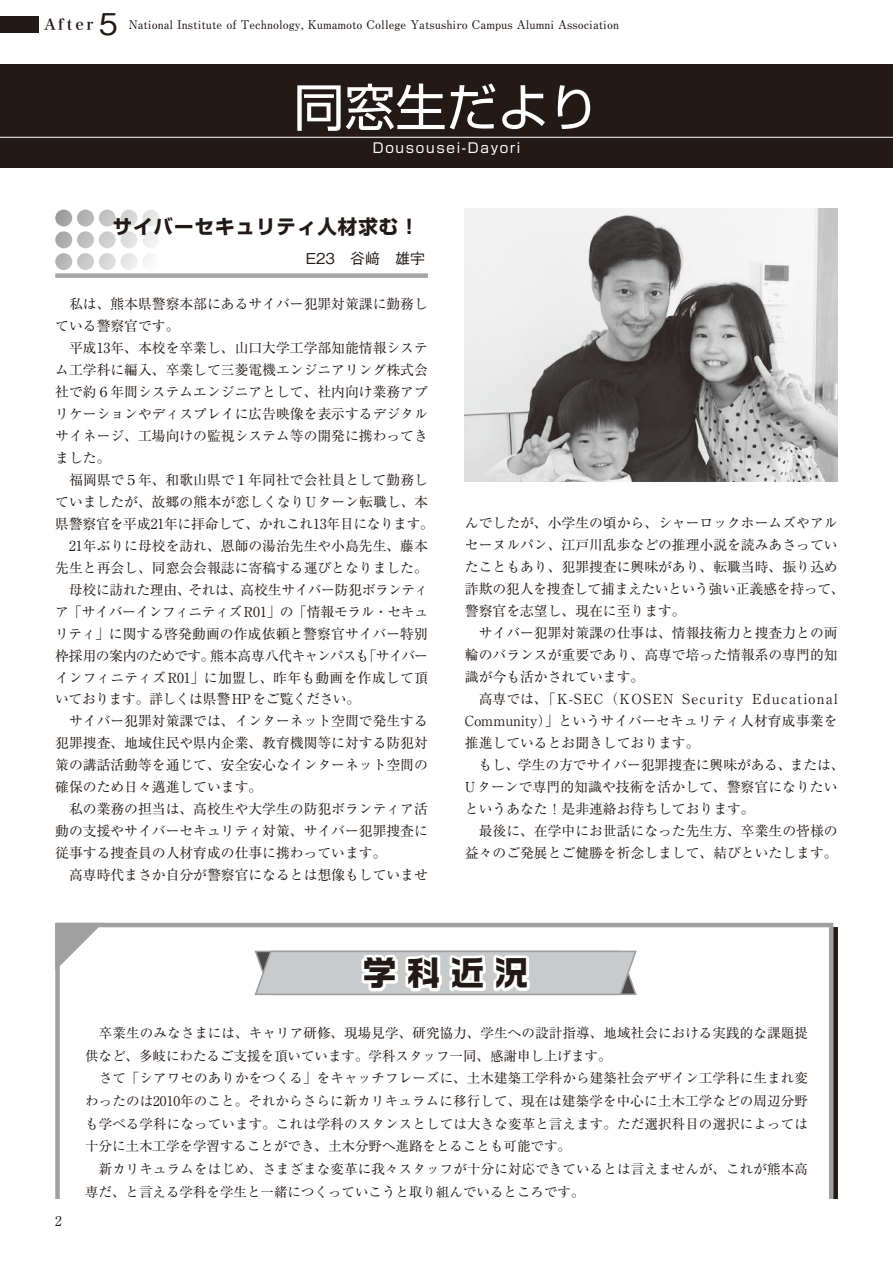
<style>
.page{position:relative;width:893px;height:1263px;background:#fff}
.page>*{position:absolute;margin:0;border:0;box-sizing:border-box;transform-origin:0 0}
.t1{font:51px "Shin Go Pro";color:#fff}
.t2{font:33px "Logo G Std Extra";color:#231916}
.t3{font:700 19.5px "Shin Go Pro";letter-spacing:.05em;color:#231916}
.t4{font:500 15px "Gothic BBB Pr 6 N";color:#231916}
.t5{font:15px "Hira Min Pro W6";letter-spacing:.185em;color:#231916}
.t6{font:13.8px/22px "Ryumin Pro";color:#231916}
.t7{font:13.5px/22.6px "Ryumin Pr 6 N";letter-spacing:.01em;color:#231916}
.t8{font:13.5px "Shin Go Pro";letter-spacing:.125em;color:#fff}
.t9{font:13.5px "Ryumin Pro";color:#231916}
.t10{font:700 12px "Futo Min A101 Pr 6 N";color:#231916}
.s1{font-family:"Gothic BBB Pr 6 N";font-weight:500;font-size:30px}
</style>
<div class="page">
<div style="left:55px;top:923px;width:778px;height:283px;background:#fff;border:4px solid #a0a0a1"></div>
<svg style="left:55px;top:923px;width:48px;height:48px"></svg>
<div style="left:45px;top:1199px;width:810px;height:16px;background:#fff"></div>
<div style="left:0;top:64px;width:893px;height:103px;background:#231916"></div>
<hr style="left:0;top:137px;width:893px;height:1px;background:#fff">
<div style="left:55px;top:210px;width:17px;height:16px;background:#a1a1a2;border-radius:8px"></div>
<div style="left:55px;top:231px;width:17px;height:17px;background:#acadad;border-radius:8px"></div>
<div style="left:55px;top:253px;width:17px;height:17px;background:#b7b8b8;border-radius:8px"></div>
<svg style="left:77px;top:210px;width:17px;height:16px"></svg>
<div style="left:77px;top:231px;width:17px;height:17px;background:#bfbfc0;border-radius:8px"></div>
<div style="left:77px;top:253px;width:17px;height:17px;background:#c9c9ca;border-radius:8px"></div>
<div style="left:99px;top:210px;width:17px;height:16px;background:#c5c5c6;border-radius:8px"></div>
<div style="left:99px;top:231px;width:17px;height:17px;background:#cfcfd0;border-radius:8px"></div>
<div style="left:99px;top:253px;width:17px;height:17px;background:#d9dada;border-radius:8px"></div>
<div style="left:121px;top:210px;width:17px;height:16px;background:#d6d6d7;border-radius:8px"></div>
<div style="left:121px;top:231px;width:17px;height:17px;background:#e0e1e1;border-radius:8px"></div>
<div style="left:121px;top:253px;width:17px;height:17px;background:#eaeaea;border-radius:8px"></div>
<div style="left:142px;top:210px;width:17px;height:16px;background:#e6e6e7;border-radius:8px"></div>
<div style="left:142px;top:231px;width:17px;height:17px;background:#efeff0;border-radius:8px"></div>
<div style="left:142px;top:253px;width:17px;height:17px;background:#f8f8f8;border-radius:8px"></div>
<div style="left:55px;top:273px;width:373px;height:5px;background:#a4a5a5"></div>
<img style="left:465px;top:209px;width:373px;height:273px">
<svg style="left:254px;top:950px;width:383px;height:46px"></svg>
<div style="left:0;top:16px;width:39px;height:16px;background:#231916"></div>
<p class="t5" style="left:44px;top:12px;width:75px">After <span class="s1">5</span></p>
<p class="t10" style="left:129px;top:15px;width:492px">National Institute of Technology, Kumamoto College Yatsushiro Campus Alumni Association</p>
<h1 class="t1" style="left:293px;top:65px;width:308px">同窓生だより</h1>
<p class="t8" style="left:373px;top:136px;width:149px">Dousousei-Dayori</p>
<h3 class="t3" style="left:113px;top:211px;width:308px">サイバーセキュリティ人材求む！</h3>
<p class="t4" style="left:306px;top:246px;width:121px">E23　谷﨑　雄宇</p>
<p class="t6" style="left:55px;top:292px;width:381px;text-indent:14px">私は、熊本県警察本部にあるサイバー犯罪対策課に勤務している警察官です。<br>　平成13年、本校を卒業し、山口大学工学部知能情報システム工学科に編入、卒業して三菱電機エンジニアリング株式会社で約６年間システムエンジニアとして、社内向け業務アプリケーションやディスプレイに広告映像を表示するデジタルサイネージ、工場向けの監視システム等の開発に携わってきました。<br>　福岡県で５年、和歌山県で１年同社で会社員として勤務していましたが、故郷の熊本が恋しくなりUターン転職し、本県警察官を平成21年に拝命して、かれこれ13年目になります。　21年ぶりに母校を訪れ、恩師の湯治先生や小島先生、藤本先生と再会し、同窓会会報誌に寄稿する運びとなりました。　母校に訪れた理由、それは、高校生サイバー防犯ボランティア「サイバーインフィニティズR01」の「情報モラル・セキュリティ」に関する啓発動画の作成依頼と警察官サイバー特別枠採用の案内のためです。熊本高専八代キャンパスも「サイバーインフィニティズR01」に加盟し、昨年も動画を作成して頂いております。詳しくは県警HPをご覧ください。<br>　サイバー犯罪対策課では、インターネット空間で発生する犯罪捜査、地域住民や県内企業、教育機関等に対する防犯対策の講話活動等を通じて、安全安心なインターネット空間の確保のため日々邁進しています。<br>　私の業務の担当は、高校生や大学生の防犯ボランティア活動の支援やサイバーセキュリティ対策、サイバー犯罪捜査に従事する捜査員の人材育成の仕事に携わっています。<br>　高専時代まさか自分が警察官になるとは想像もしていませ</p>
<p class="t6" style="left:465px;top:511px;width:381px">んでしたが、小学生の頃から、シャーロックホームズやアルセーヌルパン、江戸川乱歩などの推理小説を読みあさっていたこともあり、犯罪捜査に興味があり、転職当時、振り込め詐欺の犯人を捜査して捕まえたいという強い正義感を持って、警察官を志望し、現在に至ります。<br>　サイバー犯罪対策課の仕事は、情報技術力と捜査力との両輪のバランスが重要であり、高専で培った情報系の専門的知識が今も活かされています。<br>　高専では、「K-SEC（KOSEN Security Educational<br>Community）」というサイバーセキュリティ人材育成事業を推進しているとお聞きしております。<br>　もし、学生の方でサイバー犯罪捜査に興味がある、または、<br>Uターンで専門的知識や技術を活かして、警察官になりたいというあなた！是非連絡お待ちしております。<br>　最後に、在学中にお世話になった先生方、卒業生の皆様の益々のご発展とご健勝を祈念しまして、結びといたします。</p>
<p class="t9" style="left:55px;top:1210px;width:8px">2</p>
<h2 class="t2" style="left:363px;top:949px;width:166px">学科近況</h2>
<p class="t7" style="left:85px;top:1021px;width:725px">　卒業生のみなさまには、キャリア研修、現場見学、研究協力、学生への設計指導、地域社会における実践的な課題提供など、多岐にわたるご支援を頂いています。学科スタッフ一同、感謝申し上げます。<br>　さて「シアワセのありかをつくる」をキャッチフレーズに、土木建築工学科から建築社会デザイン工学科に生まれ変わったのは2010年のこと。それからさらに新カリキュラムに移行して、現在は建築学を中心に土木工学などの周辺分野も学べる学科になっています。これは学科のスタンスとしては大きな変革と言えます。ただ選択科目の選択によっては十分に土木工学を学習することができ、土木分野へ進路をとることも可能です。<br>　新カリキュラムをはじめ、さまざまな変革に我々スタッフが十分に対応できているとは言えませんが、これが熊本高専だ、と言える学科を学生と一緒につくっていこうと取り組んでいるところです。</p>
</div>
